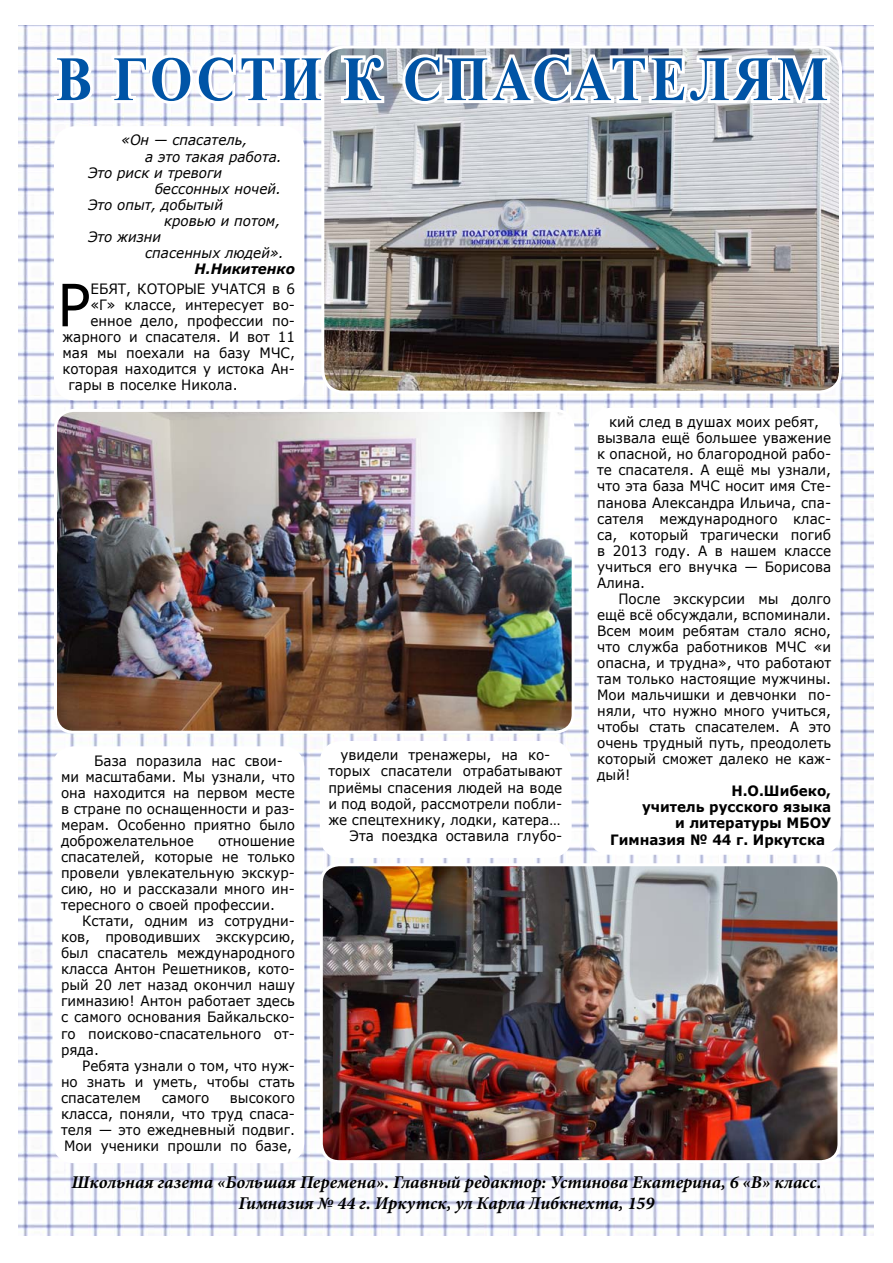
<style>
.page{position:relative;width:893px;height:1263px;background:#fff}
.page>*{position:absolute;margin:0;border:0;box-sizing:border-box;transform-origin:0 0}
.t1{font:700 63px "Times New Roman";letter-spacing:.07em;color:#0054a6;scale:.86 1}
.t2{font:58.35px "Verdana";color:#000;scale:.95 1}
.t3{font:italic 700 18px/21.6px "Minion Pro";color:#000;text-align:center}
.t4{font:14.25px/16px "Verdana";color:#000;text-align:justify;scale:.95 1}
.t5{font:italic 14.25px "Verdana";color:#000;scale:.95 1}
.t6{font:700 14.25px "Verdana";color:#000;scale:.95 1}
.t7{font:italic 700 14.25px "Verdana";color:#000;scale:.95 1}
</style>
<div class="page">
<img style="left:18px;top:26px;width:855px;height:1209px">
<div style="left:54px;top:126px;width:250px;height:274px;background:#fff;border-radius:21px"></div>
<img style="left:56px;top:410px;width:517px;height:322px">
<div style="left:54px;top:409px;width:521px;height:325px;border:3px solid #fff;border-radius:18px"></div>
<img style="left:323px;top:47px;width:517px;height:345px">
<div style="left:321px;top:45px;width:521px;height:349px;border:3px solid #fff;border-radius:21px"></div>
<img style="left:321px;top:865px;width:518px;height:296px">
<div style="left:320px;top:863px;width:520px;height:300px;border:3px solid #fff;border-radius:18px"></div>
<div style="left:53px;top:746px;width:251px;height:417px;background:#fff;border-radius:21px"></div>
<div style="left:589px;top:408px;width:251px;height:447px;background:#fff;border-radius:21px"></div>
<svg style="left:51px;top:51px;width:47px;height:56px"></svg>
<svg style="left:108px;top:47px;width:219px;height:61px"></svg>
<svg style="left:338px;top:50px;width:51px;height:58px"></svg>
<svg style="left:398px;top:28px;width:435px;height:81px"></svg>
<div style="left:320px;top:741px;width:252px;height:117px;background:#fff;border-radius:21px"></div>
<h1 class="t1" style="left:56px;top:35px;width:899px">В ГОСТИ К СПАСАТЕЛЯМ</h1>
<p class="t5" style="left:121px;top:130px;width:134px">«Он — спасатель,</p>
<p class="t5" style="left:145px;top:147px;width:145px">а это такая работа.</p>
<p class="t5" style="left:88px;top:163px;width:143px">Это риск и тревоги</p>
<p class="t5" style="left:155px;top:179px;width:135px">бессонных ночей.</p>
<p class="t5" style="left:88px;top:195px;width:144px">Это опыт, добытый</p>
<p class="t5" style="left:164px;top:211px;width:124px">кровью и потом,</p>
<p class="t5" style="left:88px;top:227px;width:78px">Это жизни</p>
<p class="t5" style="left:145px;top:243px;width:147px">спасенных людей».</p>
<p class="t7" style="left:194px;top:259px;width:107px">Н.Никитенко</p>
<h2 class="t2" style="left:57px;top:265px;width:37px">Р</h2>
<p class="t4" style="left:91px;top:281px;width:10px">ебя</p>
<p class="t4" style="left:118px;top:281px;width:188px">т, которые учатся в 6</p>
<p class="t4" style="left:91px;top:297px;width:217px">«Г» классе, интересует во-</p>
<p class="t4" style="left:91px;top:313px;width:217px">енное дело, профессии по-</p>
<p class="t4" style="left:63px;top:329px;width:246px">жарного и спасателя. И вот 11</p>
<p class="t4" style="left:63px;top:345px;width:246px">мая мы поехали на базу М ЧС,</p>
<p class="t4" style="left:63px;top:361px;width:246px">которая находится у истока Ан-</p>
<p class="t4" style="left:69px;top:377px;width:180px">гары в поселке Никола.</p>
<p class="t4" style="left:61px;top:752px;width:248px;text-align:left;text-indent:33px">База поразила нас свои&shy;ми масштабами. М ы узнали, что она находится на первом месте в стране по оснащенности и раз&shy;мерам. Особенно приятно было доброжелательное</p>
<p class="t4" style="left:61px;top:832px;width:248px;text-indent:157px">отношение спасателей, которые не только провели увлекательную экскур&shy;сию, но и рассказали много ин&shy;тересного о своей профессии.</p>
<p class="t4" style="left:61px;top:913px;width:248px;text-indent:21px">Кстати, одним из сотрудни&shy;ков, проводивших экскурсию, был спасатель международного класса Антон Решетников, кото&shy;рый 20 лет назад окончил нашу гимназию! Антон работает здесь с самого основания Байкальско&shy;го поисково-спасательного от&shy;ряда.</p>
<p class="t4" style="left:61px;top:1057px;width:248px;text-indent:21px">Ребята узнали о том, что нуж&shy;но знать и уметь, чтобы стать спасателем</p>
<p class="t4" style="left:61px;top:1089px;width:248px;text-indent:169px">высокого класса, поняли, что труд спаса&shy;теля — это ежедневный подвиг.<br>Мои ученики прошли по базе,</p>
<p class="t4" style="left:162px;top:1089px;width:52px">самого</p>
<p class="t4" style="left:340px;top:747px;width:223px">увидели тренажеры, на ко-</p>
<p class="t4" style="left:328px;top:763px;width:248px">торых спасатели отрабатывают</p>
<p class="t4" style="left:328px;top:779px;width:248px">приёмы спасения людей на воде</p>
<p class="t4" style="left:328px;top:795px;width:248px">и под водой, рассмотрели побли-</p>
<p class="t4" style="left:328px;top:811px;width:246px">же спецтехнику, лодки, катера…</p>
<p class="t4" style="left:350px;top:827px;width:225px">Эта поездка оставила глубо-</p>
<p class="t4" style="left:597px;top:414px;width:248px;text-align:left;text-indent:12px">кий след в душах моих ребят, вызвала ещё большее уважение к опасной, но благородной рабо&shy;те спасателя. А ещё мы узнали, что эта база М ЧС носит имя Сте&shy;панова Александра Ильича, спа&shy;сателя международного клас&shy;са, который трагически погиб в 2013 году. А в нашем классе учиться его внучка — Борисова<br>Алина.</p>
<p class="t4" style="left:597px;top:590px;width:248px;text-indent:21px">После экскурсии мы долго ещё всё обсуждали, вспоминали.<br>Всем моим ребятам стало ясно, что служба работников М ЧС «и опасна, и трудна», что работают там только настоящие мужчины.<br>Мои мальчишки и девчонки по&shy;няли, что нужно много учиться, чтобы стать спасателем. А это очень трудный путь, преодолеть который сможет далеко не каж&shy;дый!</p>
<p class="t6" style="left:731px;top:781px;width:107px">Н.О.Шибеко,</p>
<p class="t6" style="left:642px;top:797px;width:200px">учитель русского языка</p>
<p class="t6" style="left:675px;top:813px;width:166px">и литературы МБОУ</p>
<p class="t6" style="left:610px;top:829px;width:228px">Гимназия № 44 г. Иркутска</p>
<p class="t3" style="left:72px;top:1171px;width:751px">Школьная газета «Большая Перемена». Главный редактор: Устинова Екатерина, 6 «В» класс.<br>Гимназия № 44 г. Иркутск, ул Карла Либкнехта, 159</p>
</div>
